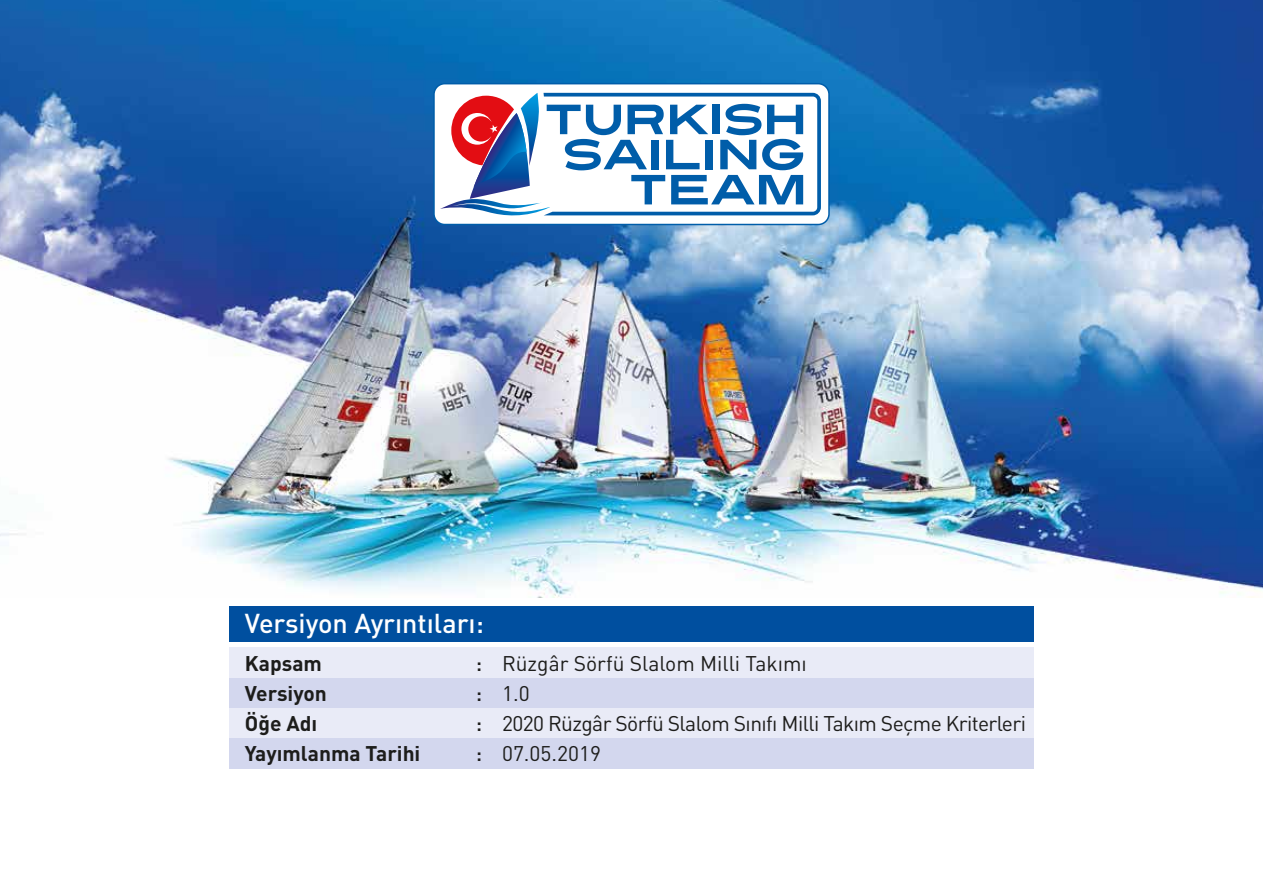
<style>
.page{position:relative;width:1263px;height:893px;background:#fff}
.page>*{position:absolute;margin:0;border:0;box-sizing:border-box;transform-origin:0 0}
.t1{font:500 27px "DIN Pro";color:#fff}
.t2{font:21px "DIN Pro";letter-spacing:-.03em;color:#1d1d1b}
.t3{font:700 21px "DIN Pro";color:#1d1d1b}
.t4{font:21px "DIN Pro";color:#1d1d1b}
.s1{font-weight:500}
</style>
<div class="page">
<img style="left:0;top:0;width:1263px;height:598px">
<div style="left:229px;top:606px;width:804px;height:36px;background:#004f9f"></div>
<div style="left:229px;top:648px;width:804px;height:30px;background:#e9ebf7"></div>
<div style="left:229px;top:678px;width:804px;height:30px;background:#d3d7ee"></div>
<div style="left:229px;top:708px;width:804px;height:30px;background:#e9ebf7"></div>
<div style="left:229px;top:738px;width:804px;height:31px;background:#d3d7ee"></div>
<div style="left:434px;top:84px;width:395px;height:140px;background:#fff;border-radius:11px"></div>
<div style="left:433px;top:83px;width:397px;height:142px;border:2px solid #005da9;border-radius:11px"></div>
<svg style="left:440px;top:93px;width:381px;height:123px"></svg>
<p class="t1" style="left:245px;top:605px;width:240px">Versiyon Ayrıntıları:</p>
<p class="t3" style="left:245px;top:649px;width:79px">Kapsam</p>
<p class="t4" style="left:476px;top:649px;width:333px"><span class="s1">:</span> Rüzgâr Sörfü Slalom Milli Takımı</p>
<p class="t3" style="left:245px;top:679px;width:84px">Versiyon</p>
<p class="t2" style="left:476px;top:679px;width:55px"><span class="s1">:</span> 1.0</p>
<p class="t3" style="left:245px;top:709px;width:74px">Öğe Adı</p>
<p class="t2" style="left:476px;top:709px;width:552px"><span class="s1">:</span> 2020 Rüzgâr Sörfü Slalom Sınıfı Milli Takım Seçme Kriterleri</p>
<p class="t3" style="left:245px;top:739px;width:177px">Yayımlanma Tarihi</p>
<p class="t2" style="left:476px;top:739px;width:127px"><span class="s1">:</span> 07.05.2019</p>
</div>
